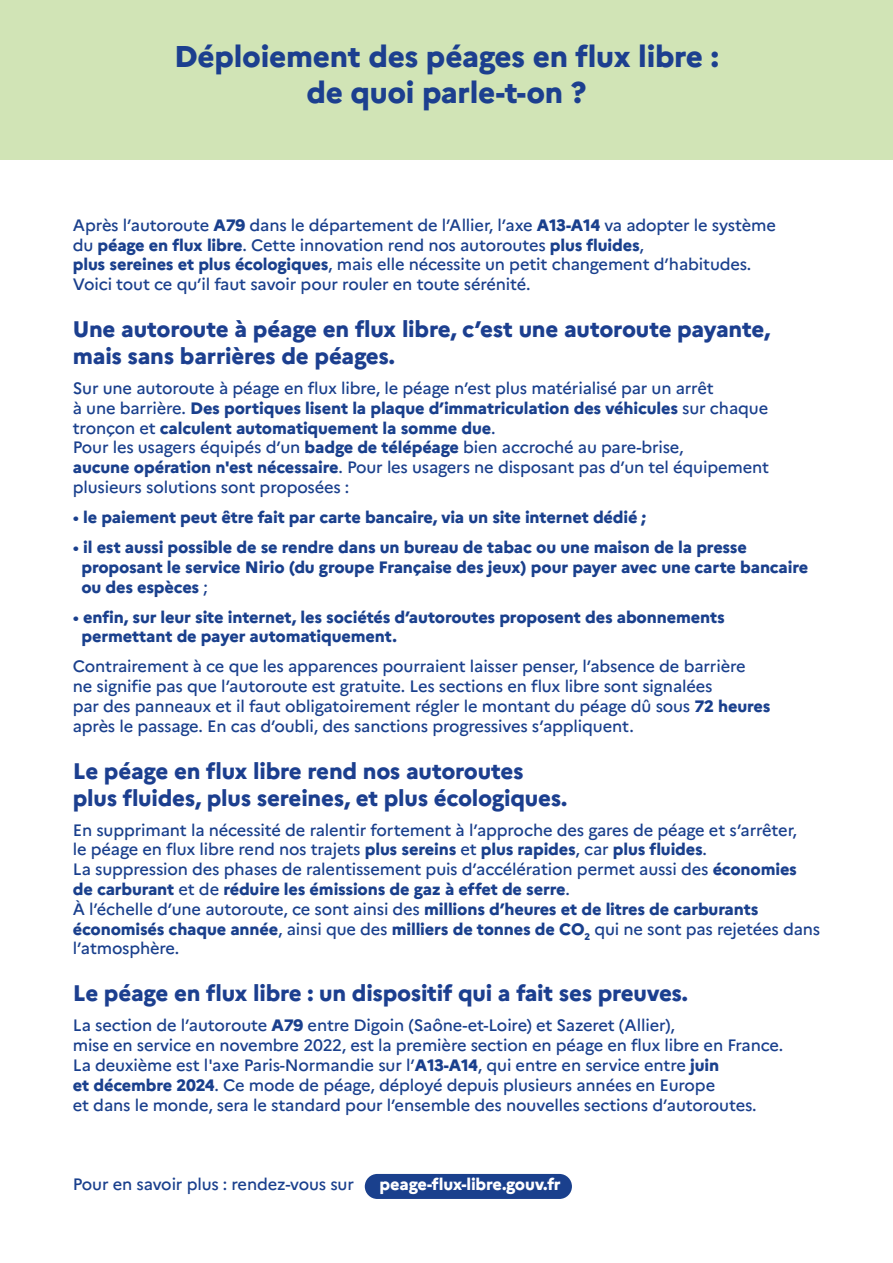
<style>
.page{position:relative;width:893px;height:1263px;background:#fff}
.page>*{position:absolute;margin:0;border:0;box-sizing:border-box;transform-origin:0 0}
.t1{font:800 30px/36px "Marianne";letter-spacing:-.01em;color:#1c3f8f;text-align:center}
.t2{font:800 22.5px/27px "Marianne";letter-spacing:-.01em;color:#1c3f8f}
.t3{font:500 16.5px/19.8px "Marianne";letter-spacing:-.01em;color:#1a408d}
.t4{font:800 16.5px/19.8px "Marianne";letter-spacing:-.01em;color:#1a408d}
.t5{font:800 16.5px "Marianne";letter-spacing:-.01em;color:#fff}
.s1{font-weight:800}
.s2{font-weight:500}
</style>
<div class="page">
<div style="left:0;top:0;width:893px;height:160px;background:#d1e4b6"></div>
<div style="left:365px;top:1174px;width:207px;height:25px;background:#1a408d;border-radius:13px"></div>
<h1 class="t1" style="left:174px;top:36px;width:546px">Déploiement des péages en flux libre : de quoi parle-t-on ?</h1>
<p class="t3" style="left:73px;top:214px;width:705px">Après l’autoroute <span class="s1">A79</span> dans le département de l’Allier, l’axe <span class="s1">A13-A14</span> va adopter le système du <span class="s1">péage en flux libre</span>. Cette innovation rend nos autoroutes <span class="s1">plus fluides</span>,<br><span class="s1">plus sereines et plus écologiques</span>, mais elle nécessite un petit changement d’habitudes.<br>Voici tout ce qu’il faut savoir pour rouler en toute sérénité.</p>
<h2 class="t2" style="left:73px;top:314px;width:699px">Une autoroute à péage en flux libre, c’est une autoroute payante, mais sans barrières de péages.</h2>
<p class="t3" style="left:73px;top:377px;width:698px">Sur une autoroute à péage en flux libre, le péage n’est plus matérialisé par un arrêt<br>à une barrière. <span class="s1">Des portiques lisent la plaque d’immatriculation des véhicules</span> sur chaque tronçon et <span class="s1">calculent automatiquement la somme due</span>.<br>Pour les usagers équipés d’un <span class="s1">badge de télépéage</span> bien accroché au pare-brise,<br><span class="s1">aucune opération n'est nécessaire</span>. Pour les usagers ne disposant pas d’un tel équipement plusieurs solutions sont proposées :</p>
<p class="t4" style="left:73px;top:506px;width:575px"><span class="s2">•</span> le paiement peut être fait par carte bancaire, via un site internet dédié ;</p>
<p class="t4" style="left:81px;top:536px;width:728px;text-indent:-9px"><span class="s2">•</span> il est aussi possible de se rendre dans un bureau de tabac ou une maison de la presse proposant le service Nirio (du groupe Française des jeux) pour payer avec une carte bancaire ou des espèces <span class="s2">;</span></p>
<p class="t4" style="left:81px;top:605px;width:645px;text-indent:-9px"><span class="s2">•</span> enfin, sur leur site internet, les sociétés d’autoroutes proposent des abonnements permettant de payer automatiquement.</p>
<p class="t3" style="left:73px;top:655px;width:699px">Contrairement à ce que les apparences pourraient laisser penser, l’absence de barrière<br>ne signifie pas que l’autoroute est gratuite. Les sections en flux libre sont signalées<br>par des panneaux et il faut obligatoirement régler le montant du péage dû sous <span class="s1">72 heures </span>après le passage. En cas d’oubli, des sanctions progressives s’appliquent.</p>
<h2 class="t2" style="left:73px;top:755px;width:496px">Le péage en flux libre rend nos autoroutes plus fluides, plus sereines, et plus écologiques.</h2>
<p class="t3" style="left:73px;top:818px;width:749px">En supprimant la nécessité de ralentir fortement à l’approche des gares de péage et s’arrêter,<br>le péage en flux libre rend nos trajets <span class="s1">plus sereins</span> et <span class="s1">plus rapides</span>, car <span class="s1">plus fluides</span>.<br>La suppression des phases de ralentissement puis d’accélération permet aussi des <span class="s1">économies de carburant</span> et de <span class="s1">réduire les émissions de gaz à effet de serre</span>.<br>À l’échelle d’une autoroute, ce sont ainsi des <span class="s1">millions d’heures et de litres de carburants économisés chaque année</span>, ainsi que des <span class="s1">milliers de tonnes de CO</span><sub>2</sub> qui ne sont pas rejetées dans l’atmosphère.</p>
<h2 class="t2" style="left:73px;top:978px;width:617px">Le péage en flux libre : un dispositif qui a fait ses preuves.</h2>
<p class="t3" style="left:73px;top:1014px;width:712px">La section de l’autoroute <span class="s1">A79</span> entre Digoin (Saône-et-Loire) et Sazeret (Allier),<br>mise en service en novembre 2022, est la première section en péage en flux libre en France.<br>La deuxième est l'axe Paris-Normandie sur l’<span class="s1">A13-A14</span>, qui entre en service entre <span class="s1">juin<br>et décembre 2024</span>. Ce mode de péage, déployé depuis plusieurs années en Europe<br>et dans le monde, sera le standard pour l’ensemble des nouvelles sections d’autoroutes.</p>
<p class="t3" style="left:73px;top:1172px;width:283px">Pour en savoir plus : rendez-vous sur</p>
<p class="t5" style="left:380px;top:1171px;width:183px">peage-flux-libre.gouv.fr</p>
</div>
